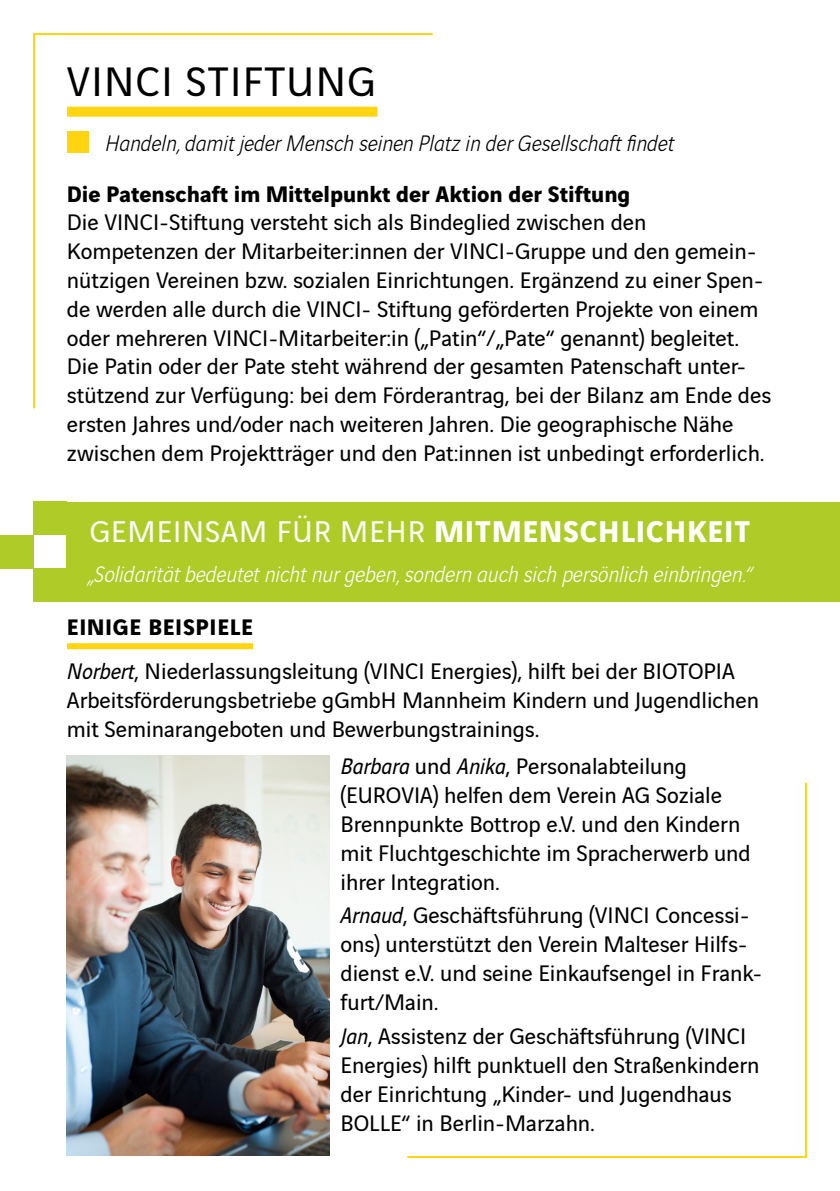
<style>
.page{position:relative;width:840px;height:1191px;background:#fff}
.page>*{position:absolute;margin:0;border:0;box-sizing:border-box;transform-origin:0 0}
.t1{font:44px "Vinci Sans";letter-spacing:.03em;color:#000}
.t2{font:700 32px "Vinci Sans";letter-spacing:.03em;color:#fff}
.t3{font:24px/28.8px "Vinci Sans";color:#000}
.t4{font:italic 300 24px "Vinci Sans";color:#fff}
.t5{font:italic 300 24px "Vinci Sans";color:#000}
.t6{font:700 24px "Vinci Sans";color:#000}
.s1{font-weight:400}
.s2{font-weight:700}
.s3{font-style:italic}
</style>
<div class="page">
<div style="left:67px;top:107px;width:310px;height:10px;background:#ffd512"></div>
<div style="left:67px;top:502px;width:772px;height:99px;background:#afcb27"></div>
<img style="left:67px;top:756px;width:262px;height:400px">
<div style="left:67px;top:643px;width:186px;height:6px;background:#ffd512"></div>
<div style="left:34px;top:502px;width:33px;height:33px;background:#afcb27"></div>
<div style="left:34px;top:568px;width:33px;height:33px;background:#afcb27"></div>
<div style="left:0;top:535px;width:34px;height:33px;background:#afcb27"></div>
<hr style="left:34px;top:33px;width:398px;height:2px;background:#ffd512">
<hr style="left:33px;top:33px;width:2px;height:375px;background:#ffd512">
<hr style="left:804px;top:782px;width:2px;height:376px;background:#ffd512">
<hr style="left:407px;top:1156px;width:398px;height:2px;background:#ffd512">
<div style="left:67px;top:132px;width:21px;height:21px;background:#ffd512"></div>
<h1 class="t1" style="left:67px;top:49px;width:310px">VINCI STIFTUNG</h1>
<p class="t5" style="left:105px;top:126px;width:570px">Handeln, damit jeder Mensch seinen Platz in der Gesellschaft findet</p>
<p class="t6" style="left:67px;top:175px;width:564px">Die Patenschaft im Mittelpunkt der Aktion der Stiftung</p>
<p class="t3" style="left:67px;top:206px;width:705px">Die VINCI-Stiftung versteht sich als Bindeglied zwischen den Kompetenzen der Mitarbeiter:innen der VINCI-Gruppe und den gemein&shy;nützigen Vereinen bzw. sozialen Einrichtungen. Ergänzend zu einer Spen&shy;de werden alle durch die VINCI- Stiftung geförderten Projekte von einem oder mehreren VINCI-Mitarbeiter:in („Patin“/„Pate“ genannt) begleitet.<br>Die Patin oder der Pate steht während der gesamten Patenschaft unter&shy;stützend zur Verfügung: bei dem Förderantrag, bei der Bilanz am Ende des ersten Jahres und/oder nach weiteren Jahren. Die geographische Nähe zwischen dem Projektträger und den Pat:innen ist unbedingt erforderlich.</p>
<h2 class="t2" style="left:90px;top:506px;width:661px"><span class="s1">GEMEINSAM FÜR MEHR</span> MITMENSCHLICHKEIT</h2>
<p class="t4" style="left:87px;top:556px;width:667px">„Solidarität bedeutet nicht nur geben, sondern auch sich persönlich einbringen.“</p>
<p class="t3" style="left:67px;top:603px;width:669px;line-height:44px"><span class="s2">EINIGE BEISPIELE<br></span><span class="s3">Norbert</span>, Niederlassungsleitung (VINCI Energies), hilft bei der BIOTOPIA</p>
<p class="t3" style="left:67px;top:684px;width:693px">Arbeitsförderungsbetriebe gGmbH Mannheim Kindern und Jugendlichen mit Seminarangeboten und Bewerbungstrainings.</p>
<p class="t3" style="left:340px;top:750px;width:411px"><span class="s3">Barbara</span> und <span class="s3">Anika</span>, Personalabteilung (EUROVIA) helfen dem Verein AG Soziale Brennpunkte Bottrop e.V. und den Kindern mit Fluchtgeschichte im Spracherwerb und ihrer Integration.</p>
<p class="t3" style="left:340px;top:899px;width:423px"><span class="s3">Arnaud</span>, Geschäftsführung (VINCI Concessi&shy;ons) unterstützt den Verein Malteser Hilfs&shy;dienst e.V. und seine Einkaufsengel in Frank&shy;furt/Main.</p>
<p class="t3" style="left:340px;top:1020px;width:420px"><span class="s3">Jan</span>, Assistenz der Geschäftsführung (VINCI Energies) hilft punktuell den Straßenkindern der Einrichtung „Kinder- und Jugendhaus BOLLE“ in Berlin-Marzahn.</p>
</div>
